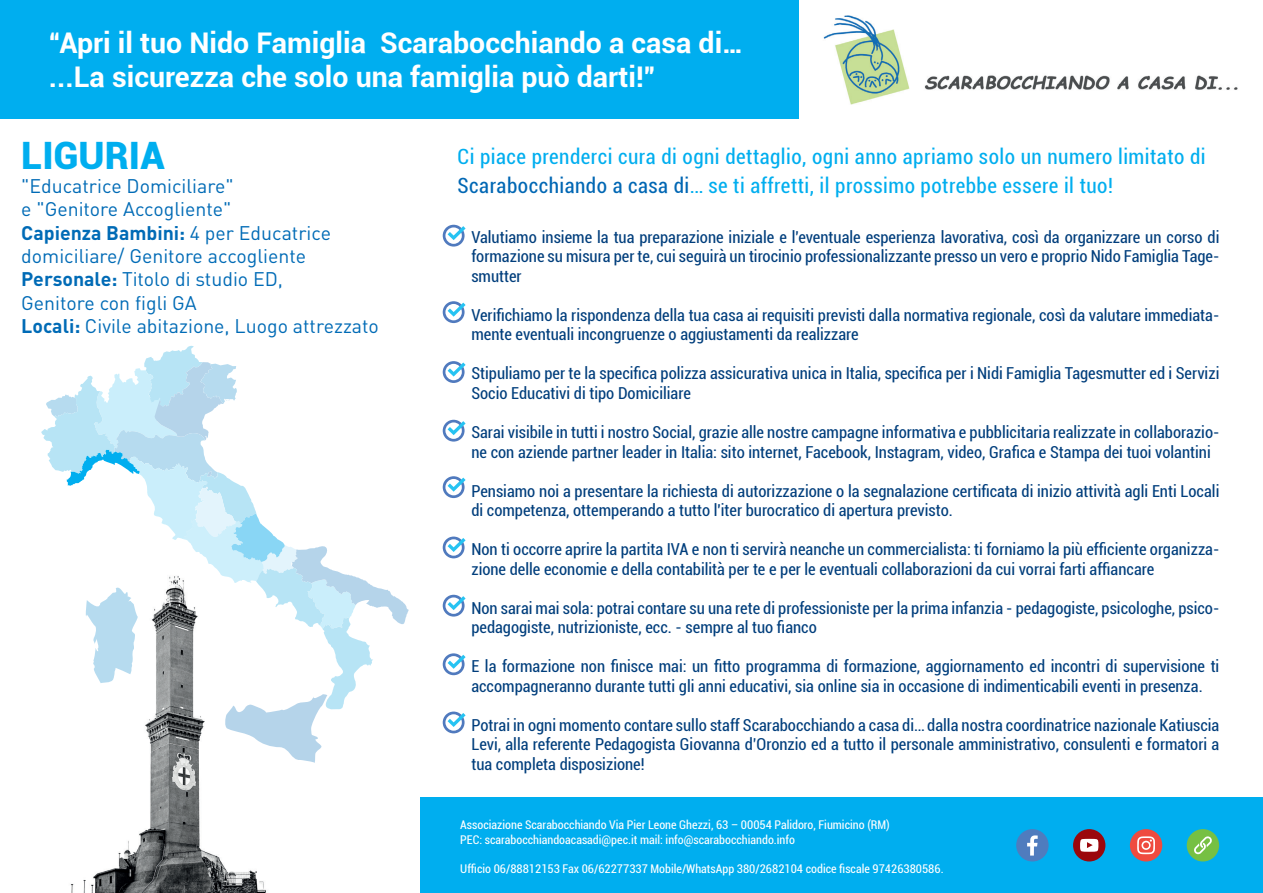
<style>
.page{position:relative;width:1263px;height:893px;background:#fff}
.page>*{position:absolute;margin:0;border:0;box-sizing:border-box;transform-origin:0 0}
.t1{font:900 37.8px "Roboto";color:#00aeef}
.t2{font:700 28.5px/34.2px "Roboto";color:#fff}
.t3{font:condensed 21px/28.5px "Roboto";letter-spacing:.025em;color:#00aeef}
.t4{font:19.5px/23.4px "DIN Pro";color:#006bb6}
.t5{font:condensed 16.5px/19.5px "Roboto";color:#013e7c}
.t6{font:condensed 12px/14.4px "Roboto";color:#fff}
.s1{font-weight:700}
.s2{color:#0167b4}
</style>
<div class="page">
<img style="left:70px;top:763px;width:196px;height:130px">
<div style="left:0;top:0;width:798px;height:118px;background:#00aeef"></div>
<div style="left:420px;top:798px;width:843px;height:95px;background:#00aeef"></div>
<img style="left:823px;top:15px;width:415px;height:90px">
<svg style="left:443px;top:225px;width:23px;height:22px"></svg>
<svg style="left:443px;top:301px;width:23px;height:22px"></svg>
<svg style="left:443px;top:361px;width:23px;height:22px"></svg>
<svg style="left:443px;top:420px;width:23px;height:22px"></svg>
<svg style="left:443px;top:476px;width:23px;height:22px"></svg>
<svg style="left:443px;top:537px;width:23px;height:21px"></svg>
<svg style="left:443px;top:595px;width:23px;height:22px"></svg>
<svg style="left:443px;top:653px;width:23px;height:22px"></svg>
<svg style="left:443px;top:712px;width:23px;height:21px"></svg>
<div style="left:1016px;top:829px;width:32px;height:32px;background:#4f7cbe;border-radius:50%"></div>
<svg style="left:1027px;top:835px;width:11px;height:20px"></svg>
<div style="left:1130px;top:829px;width:32px;height:32px;background:#ef4b3f;border-radius:50%"></div>
<svg style="left:1137px;top:836px;width:18px;height:18px"></svg>
<div style="left:1073px;top:829px;width:32px;height:32px;background:#9b070c;border-radius:50%"></div>
<svg style="left:1080px;top:839px;width:19px;height:13px"></svg>
<div style="left:1187px;top:829px;width:32px;height:32px;background:#76c043;border-radius:50%"></div>
<svg style="left:1194px;top:836px;width:18px;height:19px"></svg>
<svg style="left:41px;top:346px;width:368px;height:417px"></svg>
<h2 class="t2" style="left:49px;top:24px;width:696px">“Apri il tuo Nido Famiglia Scarabocchiando a casa di… ...La sicurezza che solo una famiglia può darti!”</h2>
<h1 class="t1" style="left:21px;top:129px;width:145px">LIGURIA</h1>
<p class="t4" style="left:21px;top:172px;width:359px">"Educatrice Domiciliare"<br>e "Genitore Accogliente"<br><span class="s1">Capienza Bambini:</span> 4 per Educatrice domiciliare/ Genitore accogliente<br><span class="s1">Personale:</span> Titolo di studio ED,<br>Genitore con figli GA<br><span class="s1">Locali:</span> Civile abitazione, Luogo attrezzato</p>
<p class="t3" style="left:458px;top:142px;width:749px">Ci piace prenderci cura di ogni dettaglio, ogni anno apriamo solo un numero limitato di<br><span class="s2">Scarabocchiando a casa di</span>… se ti affretti, il prossimo potrebbe essere il tuo!</p>
<p class="t5" style="left:471px;top:227px;width:749px;text-align:justify">Valutiamo insieme la tua preparazione iniziale e l'eventuale esperienza lavorativa, così da organizzare un corso di formazione su misura per te, cui seguirà un tirocinio professionalizzante presso un vero e proprio Nido Famiglia Tage&shy;smutter</p>
<p class="t5" style="left:471px;top:305px;width:749px">Verifichiamo la rispondenza della tua casa ai requisiti previsti dalla normativa regionale, così da valutare immediata&shy;mente eventuali incongruenze o aggiustamenti da realizzare</p>
<p class="t5" style="left:471px;top:363px;width:749px">Stipuliamo per te la specifica polizza assicurativa unica in Italia, specifica per i Nidi Famiglia Tagesmutter ed i Servizi<br>Socio Educativi di tipo Domiciliare</p>
<p class="t5" style="left:471px;top:422px;width:749px">Sarai visibile in tutti i nostro Social, grazie alle nostre campagne informativa e pubblicitaria realizzate in collaborazio&shy;ne con aziende partner leader in Italia: sito internet, Facebook, Instagram, video, Grafica e Stampa dei tuoi volantini</p>
<p class="t5" style="left:471px;top:480px;width:749px">Pensiamo noi a presentare la richiesta di autorizzazione o la segnalazione certificata di inizio attività agli Enti Locali di competenza, ottemperando a tutto l'iter burocratico di apertura previsto.</p>
<p class="t5" style="left:471px;top:539px;width:749px">Non ti occorre aprire la partita IVA e non ti servirà neanche un commercialista: ti forniamo la più efficiente organizza&shy;zione delle economie e della contabilità per te e per le eventuali collaborazioni da cui vorrai farti affiancare</p>
<p class="t5" style="left:471px;top:597px;width:749px">Non sarai mai sola: potrai contare su una rete di professioniste per la prima infanzia - pedagogiste, psicologhe, psico&shy;pedagogiste, nutrizioniste, ecc. - sempre al tuo fianco</p>
<p class="t5" style="left:471px;top:656px;width:749px">E la formazione non finisce mai: un fitto programma di formazione, aggiornamento ed incontri di supervisione ti accompagneranno durante tutti gli anni educativi, sia online sia in occasione di indimenticabili eventi in presenza.</p>
<p class="t5" style="left:471px;top:714px;width:749px;text-align:justify">Potrai in ogni momento contare sullo staff Scarabocchiando a casa di… dalla nostra coordinatrice nazionale Katiuscia Levi, alla referente Pedagogista Giovanna d’Oronzio ed a tutto il personale amministrativo, consulenti e formatori a tua completa disposizione!</p>
<p class="t6" style="left:460px;top:817px;width:431px">Associazione Scarabocchiando Via Pier Leone Ghezzi, 63 – 00054 Palidoro, Fiumicino (RM)<br>PEC: scarabocchiandoacasadi@pec.it mail: info@scarabocchiando.info</p>
<p class="t6" style="left:460px;top:861px;width:485px">Ufficio 06/88812153 Fax 06/62277337 Mobile/WhatsApp 380/2682104 codice fiscale 97426380586.</p>
</div>
